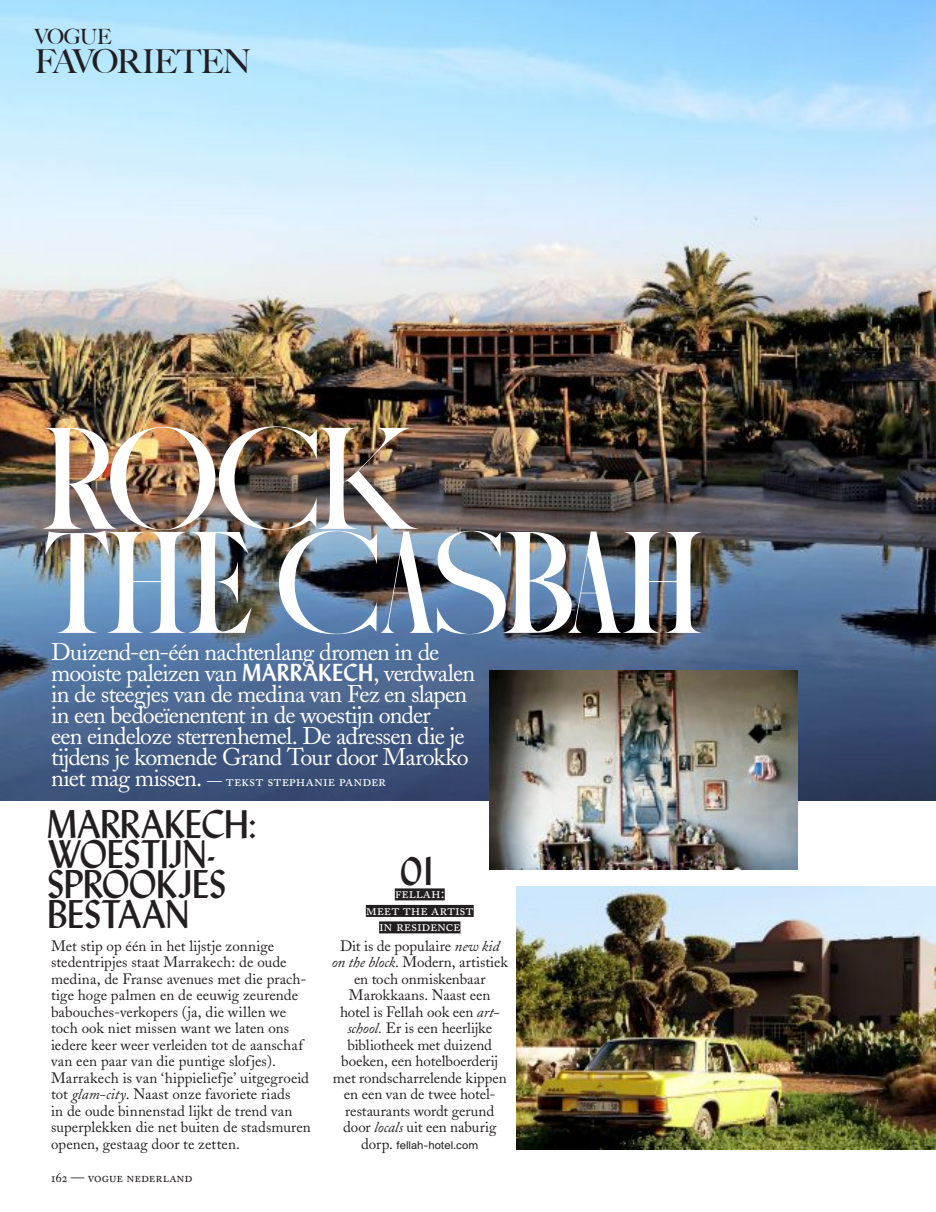
<style>
.page{position:relative;width:936px;height:1212px;background:#fff}
.page>*{position:absolute;margin:0;border:0;box-sizing:border-box;transform-origin:0 0}
.t1{font:39px/30px "Lisbon CG";letter-spacing:-.01em;color:#231f20}
.t2{font:500 33px "Big Caslon";letter-spacing:-.04em;color:#231f20}
.t3{font:24px/21px "Adobe Caslon";letter-spacing:-.035em;color:#fff}
.t4{font:500 21px "Big Caslon";letter-spacing:-.04em;color:#231f20}
.t5{font:15px/16.5px "Adobe Caslon";color:#231f20;text-align:center}
.t6{font:15px "Adobe Caslon Regular SC";letter-spacing:-.005em;color:#fff}
.t7{font:13.5px "Adobe Caslon Regular SC";color:#231f20}
.t8{font:11.7px "Suisse BP Intl";letter-spacing:.005em;color:#231f20}
.s1{font-family:"Lisbon CG";font-weight:700}
.s2{font-family:"Adobe Caslon";font-size:24px}
.s3{font-style:italic}
.s4{font-family:"Adobe Caslon";font-size:15px}
</style>
<div class="page">
<img style="left:0;top:0;width:935px;height:801px">
<div style="left:395px;top:888px;width:49px;height:12px;background:#231f20"></div>
<div style="left:366px;top:905px;width:107px;height:12px;background:#231f20"></div>
<div style="left:379px;top:921px;width:81px;height:12px;background:#231f20"></div>
<img style="left:516px;top:886px;width:419px;height:263px">
<img style="left:489px;top:670px;width:308px;height:199px">
<img style="left:42px;top:426px;width:660px;height:208px">
<p class="t4" style="left:35px;top:25px;width:79px">VOGUE</p>
<p class="t2" style="left:35px;top:42px;width:218px">FAVORIETEN</p>
<p class="t3" style="left:51px;top:641px;width:425px">Duizend-en-één nachtenlang dromen in de mooiste paleizen van <span class="s1">MARRAKECH</span>, verdwalen in de steegjes van de medina van Fez en slapen in een bedoeïenentent in de woestijn onder<br>een eindeloze sterrenhemel. De adressen die je tijdens je komende Grand Tour door Marokko</p>
<p class="t6" style="left:51px;top:772px;width:336px"><span class="s2">niet mag missen.</span> — tekst stephanie pander</p>
<p class="t1" style="left:47px;top:809px;width:212px">MARRAKECH:<br>WOESTIJN-<br>SPROOKJES<br>BESTAAN</p>
<p class="t5" style="left:51px;top:937px;width:261px;text-align:left">Met stip op één in het lijstje zonnige stedentripjes staat Marrakech: de oude medina, de Franse avenues met die prach&shy;tige hoge palmen en de eeuwig zeurende babouches-verkopers (ja, die willen we toch ook niet missen want we laten ons iedere keer weer verleiden tot de aanschaf van een paar van die puntige slofjes).<br>Marrakech is van ‘hippieliefje’ uitgegroeid tot <span class="s3">glam-city</span>. Naast onze favoriete riads<br>in de oude binnenstad lijkt de trend van superplekken die net buiten de stadsmuren openen, gestaag door te zetten.</p>
<p class="t7" style="left:51px;top:1169px;width:143px">162 — vogue nederland</p>
<p class="t1" style="left:400px;top:856px;width:40px">01</p>
<p class="t6" style="left:395px;top:884px;width:51px">fellah:</p>
<p class="t6" style="left:366px;top:901px;width:109px">meet the artist</p>
<p class="t6" style="left:379px;top:917px;width:83px">in residence</p>
<p class="t5" style="left:332px;top:937px;width:177px">Dit is de populaire <span class="s3">new kid on the block</span>. Modern, artistiek en toch onmiskenbaar<br>Marokkaans. Naast een<br>hotel is Fellah ook een <span class="s3">art&shy;school.</span> Er is een heerlijke bibliotheek met duizend boeken, een hotelboerderij met rondscharrelende kippen en een van de twee hotel&shy;restaurants wordt gerund door <span class="s3">locals</span> uit een naburig</p>
<p class="t8" style="left:361px;top:1138px;width:118px"><span class="s4">dorp.</span> fellah-hotel.com</p>
</div>
